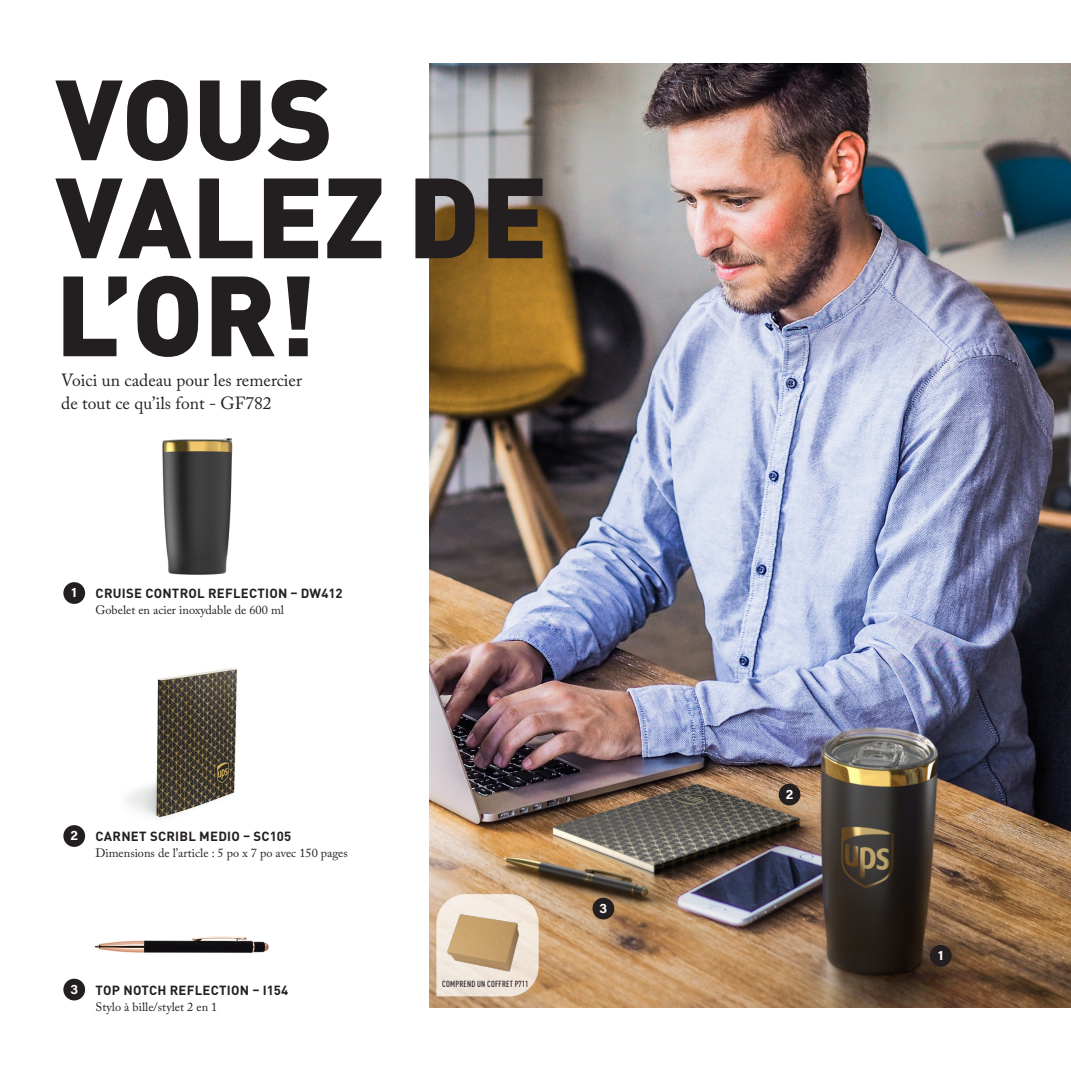
<style>
.page{position:relative;width:1071px;height:1071px;background:#fff}
.page>*{position:absolute;margin:0;border:0;box-sizing:border-box;transform-origin:0 0}
.t1{font:900 112px/98px "DIN Pro";color:#231f20}
.t2{font:17.5px/22.8px "Adobe Caslon Pro";color:#231f20}
.t3{font:700 13.12px "DIN Pro";letter-spacing:.02em;color:#231f20}
.t4{font:700 13.12px "Acumin Pro";color:#fff}
.t5{font:12.25px "Adobe Caslon Pro";color:#231f20}
.t6{font:500 condensed 8.75px "DIN Pro";letter-spacing:.02em;color:#231f20}
</style>
<div class="page">
<img style="left:430px;top:63px;width:641px;height:945px">
<img style="left:94px;top:936px;width:175px;height:17px">
<img style="left:63px;top:668px;width:174px;height:165px">
<img style="left:162px;top:438px;width:71px;height:137px">
<div style="left:63px;top:582px;width:22px;height:22px;background:#231f20;border-radius:50%"></div>
<div style="left:63px;top:825px;width:22px;height:22px;background:#231f20;border-radius:50%"></div>
<div style="left:63px;top:979px;width:22px;height:21px;background:#231f20;border-radius:50%"></div>
<svg style="left:436px;top:894px;width:103px;height:102px;background:#eadccc"></svg>
<img style="left:444px;top:906px;width:92px;height:78px">
<div style="left:930px;top:945px;width:22px;height:22px;background:#231f20;border-radius:50%"></div>
<div style="left:779px;top:784px;width:21px;height:21px;background:#231f20;border-radius:50%"></div>
<div style="left:593px;top:898px;width:21px;height:22px;background:#231f20;border-radius:50%"></div>
<p class="t1" style="left:55px;top:56px;width:495px">VOUS<br>VALEZ DE<br>L’OR!</p>
<p class="t2" style="left:61px;top:369px;width:242px">Voici un cadeau pour les remercier de tout ce qu’ils font - GF782</p>
<p class="t4" style="left:72px;top:583px;width:7px">1</p>
<p class="t3" style="left:96px;top:583px;width:249px">CRUISE CONTROL REFLECTION – DW412</p>
<p class="t5" style="left:96px;top:603px;width:190px">Gobelet en acier inoxydable de 600 ml</p>
<p class="t4" style="left:70px;top:826px;width:9px">2</p>
<p class="t3" style="left:96px;top:826px;width:197px">CARNET SCRIBL MEDIO – SC105</p>
<p class="t5" style="left:96px;top:846px;width:254px">Dimensions de l’article : 5 po x 7 po avec 150 pages</p>
<p class="t4" style="left:70px;top:980px;width:9px">3</p>
<p class="t3" style="left:96px;top:980px;width:194px">TOP NOTCH REFLECTION – I154</p>
<p class="t5" style="left:96px;top:1000px;width:123px">Stylo à bille/stylet 2 en 1</p>
<p class="t6" style="left:442px;top:977px;width:88px">COMPREND UN COFFRET P711</p>
<p class="t4" style="left:600px;top:899px;width:9px">3</p>
<p class="t4" style="left:786px;top:785px;width:9px">2</p>
<p class="t4" style="left:938px;top:946px;width:7px">1</p>
</div>
